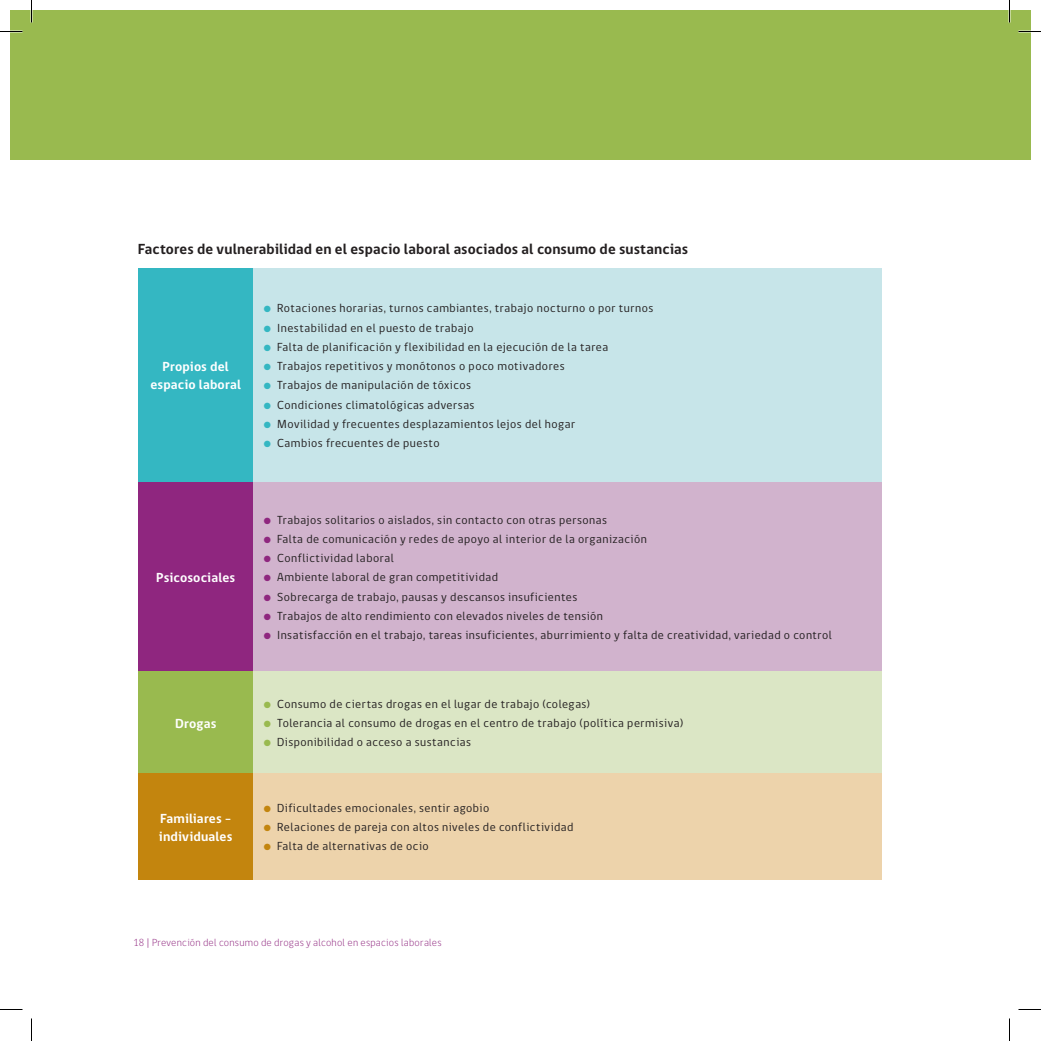
<style>
.page{position:relative;width:1041px;height:1041px;background:#fff}
.page>*{position:absolute;margin:0;border:0;box-sizing:border-box;transform-origin:0 0}
.t1{font:700 15px "gob CL";letter-spacing:.01em;color:#231f20}
.t2{font:700 13.5px/18px "gob CL";letter-spacing:.01em;color:#fff;text-align:center}
.t3{font:12px "gob CL";letter-spacing:.04em;color:#231f20}
.t4{font:300 10.5px "gob CL";letter-spacing:.025em;color:#8f267f}
.s1{color:#34b7c2}
.s2{color:#8f267f}
.s3{color:#99ba4f}
.s4{color:#c3850e}
</style>
<div class="page">
<div style="left:10px;top:10px;width:1021px;height:149px;background:#99ba4f"></div>
<div style="left:138px;top:268px;width:116px;height:214px;background:#34b7c2"></div>
<div style="left:254px;top:268px;width:628px;height:214px;background:#c7e5e9"></div>
<div style="left:138px;top:482px;width:116px;height:189px;background:#8f267f"></div>
<div style="left:254px;top:482px;width:628px;height:189px;background:#d1b3cd"></div>
<div style="left:138px;top:671px;width:116px;height:102px;background:#99ba4f"></div>
<div style="left:254px;top:671px;width:628px;height:102px;background:#dbe6c5"></div>
<div style="left:138px;top:773px;width:116px;height:107px;background:#c3850e"></div>
<div style="left:254px;top:773px;width:628px;height:107px;background:#edd3ab"></div>
<svg style="left:0;top:31px;width:22px;height:1px"></svg>
<svg style="left:1018px;top:31px;width:23px;height:1px"></svg>
<svg style="left:0;top:1009px;width:22px;height:1px"></svg>
<svg style="left:1018px;top:1009px;width:23px;height:1px"></svg>
<svg style="left:31px;top:0;width:1px;height:23px"></svg>
<svg style="left:31px;top:1018px;width:1px;height:23px"></svg>
<svg style="left:1009px;top:0;width:1px;height:23px"></svg>
<svg style="left:1009px;top:1018px;width:1px;height:23px"></svg>
<p class="t1" style="left:138px;top:238px;width:552px">Factores de vulnerabilidad en el espacio laboral asociados al consumo de sustancias</p>
<p class="t2" style="left:150px;top:358px;width:92px">Propios del espacio laboral</p>
<p class="t3" style="left:264px;top:300px;width:391px"><span class="s1">●</span> Rotaciones horarias, turnos cambiantes, trabajo nocturno o por turnos</p>
<p class="t3" style="left:264px;top:319px;width:211px"><span class="s1">●</span> Inestabilidad en el puesto de trabajo</p>
<p class="t3" style="left:264px;top:339px;width:346px"><span class="s1">●</span> Falta de planificación y flexibilidad en la ejecución de la tarea</p>
<p class="t3" style="left:264px;top:358px;width:302px"><span class="s1">●</span> Trabajos repetitivos y monótonos o poco motivadores</p>
<p class="t3" style="left:264px;top:377px;width:209px"><span class="s1">●</span> Trabajos de manipulación de tóxicos</p>
<p class="t3" style="left:264px;top:396px;width:212px"><span class="s1">●</span> Condiciones climatológicas adversas</p>
<p class="t3" style="left:264px;top:416px;width:313px"><span class="s1">●</span> Movilidad y frecuentes desplazamientos lejos del hogar</p>
<p class="t3" style="left:264px;top:435px;width:177px"><span class="s1">●</span> Cambios frecuentes de puesto</p>
<p class="t2" style="left:156px;top:569px;width:80px">Psicosociales</p>
<p class="t2" style="left:175px;top:714px;width:43px">Drogas</p>
<p class="t2" style="left:159px;top:810px;width:75px;text-align:left">Familiares - individuales</p>
<p class="t3" style="left:264px;top:511px;width:345px"><span class="s2">●</span> Trabajos solitarios o aislados, sin contacto con otras personas</p>
<p class="t3" style="left:264px;top:531px;width:385px"><span class="s2">●</span> Falta de comunicación y redes de apoyo al interior de la organización</p>
<p class="t3" style="left:264px;top:550px;width:132px"><span class="s2">●</span> Conflictividad laboral</p>
<p class="t3" style="left:264px;top:569px;width:236px"><span class="s2">●</span> Ambiente laboral de gran competitividad</p>
<p class="t3" style="left:264px;top:588px;width:315px"><span class="s2">●</span> Sobrecarga de trabajo, pausas y descansos insuficientes</p>
<p class="t3" style="left:264px;top:608px;width:341px"><span class="s2">●</span> Trabajos de alto rendimiento con elevados niveles de tensión</p>
<p class="t3" style="left:264px;top:627px;width:570px"><span class="s2">●</span> Insatisfacción en el trabajo, tareas insuficientes, aburrimiento y falta de creatividad, variedad o control</p>
<p class="t3" style="left:264px;top:695px;width:328px"><span class="s3">●</span> Consumo de ciertas drogas en el lugar de trabajo (colegas)</p>
<p class="t3" style="left:264px;top:715px;width:421px"><span class="s3">●</span> Tolerancia al consumo de drogas en el centro de trabajo (política permisiva)</p>
<p class="t3" style="left:264px;top:734px;width:209px"><span class="s3">●</span> Disponibilidad o acceso a sustancias</p>
<p class="t3" style="left:264px;top:800px;width:227px"><span class="s4">●</span> Dificultades emocionales, sentir agobio</p>
<p class="t3" style="left:264px;top:819px;width:311px"><span class="s4">●</span> Relaciones de pareja con altos niveles de conflictividad</p>
<p class="t3" style="left:264px;top:838px;width:166px"><span class="s4">●</span> Falta de alternativas de ocio</p>
<p class="t4" style="left:134px;top:935px;width:310px">18 | Prevención del consumo de drogas y alcohol en espacios laborales</p>
</div>
